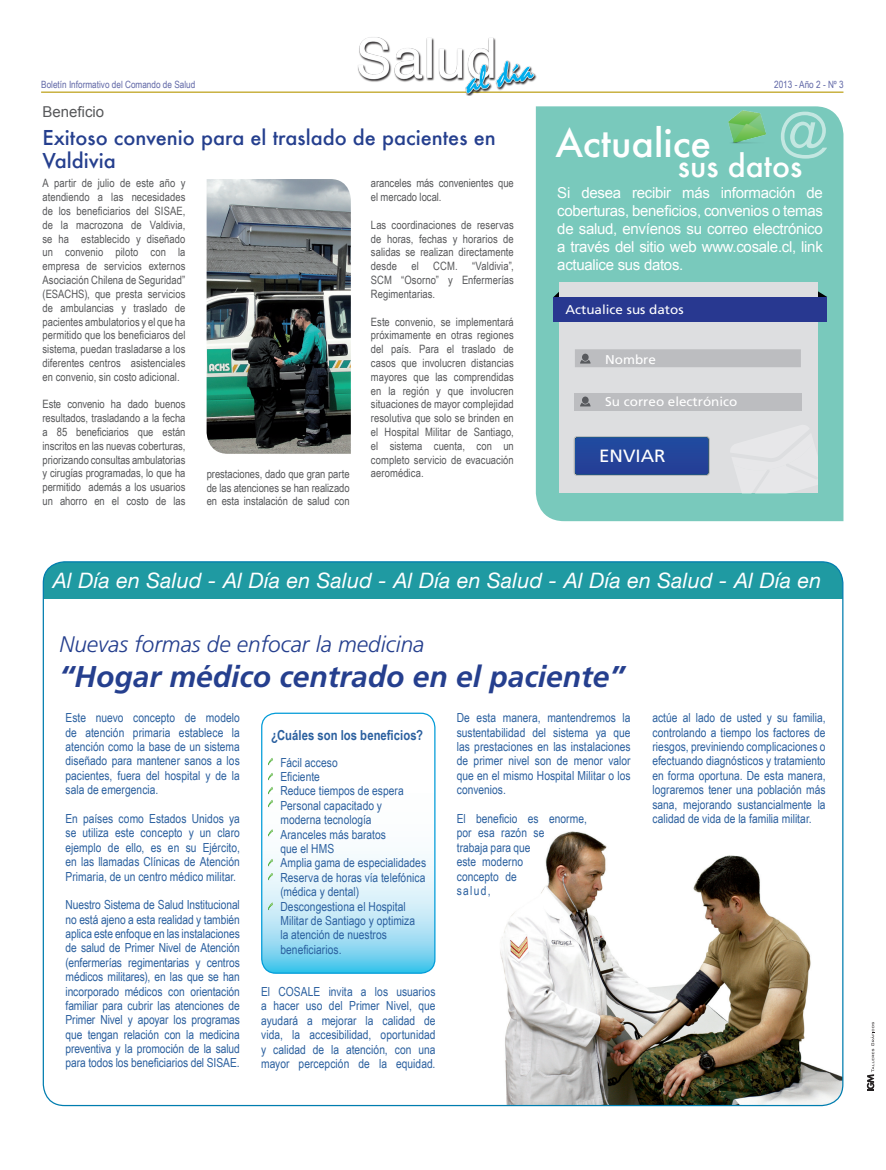
<style>
.page{position:relative;width:886px;height:1170px;background:#fff}
.page>*{position:absolute;margin:0;border:0;box-sizing:border-box;transform-origin:0 0}
.t1{font:50px "Arial";color:#fff}
.t2{font:500 37.5px "Futura";color:#fff}
.t3{font:italic 700 30px "Frutiger LT Std";color:#253f8e}
.t4{font:500 30px "Futura";color:#fff}
.t5{font:italic 300 22.5px "Frutiger LT Std";color:#253f8e}
.t6{font:italic 21.25px "Helvetica Neue";letter-spacing:.015em;color:#fff}
.t7{font:500 20px/22.5px "Futura";color:#253f8e}
.t8{font:17.75px "Frutiger LT Std";color:#fff;scale:1.05 1}
.t9{font:15px/18px "Arial";letter-spacing:-.02em;color:#fff;text-align:justify}
.t10{font:15px "Arial";color:#57585a}
.t11{font:700 13.75px "Arial Narrow";letter-spacing:.005em;color:#2b609f}
.t12{font:12.75px "Frutiger LT Std";color:#fff;scale:1.05 1}
.t13{font:12.5px/14.4px "Arial Narrow";color:#2b609f;text-align:justify}
.t14{font:11.5px/13.8px "Arial Narrow";letter-spacing:.005em;color:#57585a;text-align:justify}
.t15{font:10px "Arial Narrow";color:#6168a7}
</style>
<div class="page">
<hr style="left:41px;top:92px;width:802px;height:1px;background:#bea21b">
<img style="left:500px;top:831px;width:343px;height:274px">
<div style="left:43px;top:562px;width:800px;height:36px;background:#1f9aa2"></div>
<img style="left:346px;top:37px;width:195px;height:58px">
<svg style="left:867px;top:1022px;width:7px;height:69px"></svg>
<div style="left:536px;top:106px;width:307px;height:415px;background:#79c9bc"></div>
<svg style="left:818px;top:291px;width:9px;height:6px"></svg>
<svg style="left:553px;top:291px;width:6px;height:6px"></svg>
<div style="left:559px;top:283px;width:259px;height:210px;background:#dddee0"></div>
<div style="left:575px;top:349px;width:226px;height:18px;background:#bcbdc0"></div>
<div style="left:574px;top:392px;width:228px;height:18px;background:#bcbdc0"></div>
<svg style="left:580px;top:360px;width:10px;height:3px"></svg>
<div style="left:582px;top:353px;width:7px;height:8px;background:#585a5e;border-radius:50%"></div>
<svg style="left:580px;top:402px;width:10px;height:4px"></svg>
<div style="left:582px;top:396px;width:7px;height:8px;background:#585a5e;border-radius:50%"></div>
<div style="left:553px;top:297px;width:274px;height:24px;background:#283890"></div>
<div style="left:574px;top:436px;width:136px;height:40px;border:1px solid #bcbdc0;border-radius:3px"></div>
<div style="left:575px;top:437px;width:133px;height:37px;background:#23459b"></div>
<img style="left:723px;top:106px;width:47px;height:46px">
<img style="left:207px;top:179px;width:144px;height:275px">
<svg style="left:262px;top:713px;width:173px;height:260px"></svg>
<div style="left:261px;top:712px;width:174px;height:261px;border:1px solid #009bd8;border-radius:14px"></div>
<svg style="left:268px;top:756px;width:8px;height:53px"></svg>
<svg style="left:268px;top:828px;width:8px;height:10px"></svg>
<svg style="left:268px;top:858px;width:8px;height:24px"></svg>
<svg style="left:268px;top:902px;width:8px;height:10px"></svg>
<p class="t15" style="left:41px;top:77px;width:156px">Boletín Informativo del Comando de Salud</p>
<p class="t15" style="left:774px;top:77px;width:71px">2013 - Año 2 - Nº 3</p>
<p class="t10" style="left:43px;top:102px;width:63px">Beneficio</p>
<h1 class="t1" style="left:778px;top:98px;width:52px">@</h1>
<h2 class="t2" style="left:555px;top:117px;width:157px">Actualice</h2>
<h3 class="t7" style="left:43px;top:126px;width:455px">Exitoso convenio para el traslado de pacientes en<br>Valdivia</h3>
<h3 class="t4" style="left:678px;top:145px;width:126px">sus datos</h3>
<p class="t9" style="left:557px;top:184px;width:267px">Si desea recibir más información de coberturas, beneficios, convenios o temas de salud, envíenos su correo electrónico a través del sitio web www.cosale.cl, link actualice sus datos.</p>
<p class="t12" style="left:565px;top:302px;width:114px">Actualice sus datos</p>
<p class="t14" style="left:371px;top:176px;width:144px">aranceles más convenientes que el mercado local.</p>
<p class="t14" style="left:371px;top:217px;width:144px">Las coordinaciones de reservas de horas, fechas y horarios de salidas se realizan directamente desde</p>
<p class="t14" style="left:43px;top:176px;width:144px">A partir de julio de este año y atendiendo a las necesidades de los beneficiarios del SISAE, de la macrozona de Valdivia, se ha establecido y diseñado un convenio piloto con la empresa de servicios externos Asociación Chilena de Seguridad” (ESACHS), que presta servicios de ambulancias y traslado de pacientes ambulatorios y el que ha permitido que los beneficiaros del sistema, puedan trasladarse a los diferentes centros asistenciales en convenio, sin costo adicional.</p>
<p class="t14" style="left:43px;top:397px;width:144px">Este convenio ha dado buenos resultados, trasladando a la fecha a 85 beneficiarios que están inscritos en las nuevas coberturas, priorizando consultas ambulatorias y cirugías programadas, lo que ha permitido además a los usuarios un ahorro en el costo de las</p>
<p class="t14" style="left:411px;top:259px;width:9px">el</p>
<p class="t14" style="left:433px;top:259px;width:26px">CCM.</p>
<p class="t14" style="left:371px;top:259px;width:144px;text-indent:101px">“Valdivia”, SCM “Osorno” y Enfermerías Regimentarias.</p>
<p class="t14" style="left:371px;top:314px;width:144px">Este convenio, se implementará próximamente en otras regiones del país. Para el traslado de casos que involucren distancias mayores que las comprendidas en la región y que involucren situaciones de mayor complejidad resolutiva que solo se brinden en el Hospital Militar de Santiago, el sistema cuenta, con un completo servicio de evacuación aeromédica.</p>
<p class="t12" style="left:605px;top:352px;width:50px">Nombre</p>
<p class="t12" style="left:605px;top:394px;width:127px">Su correo electrónico</p>
<h3 class="t8" style="left:599px;top:446px;width:65px">ENVIAR</h3>
<p class="t14" style="left:207px;top:466px;width:144px">prestaciones, dado que gran parte de las atenciones se han realizado en esta instalación de salud con</p>
<h3 class="t6" style="left:53px;top:562px;width:770px">Al Día en Salud - Al Día en Salud - Al Día en Salud - Al Día en Salud - Al Día en</h3>
<h3 class="t5" style="left:59px;top:630px;width:367px">Nuevas formas de enfocar la medicina</h3>
<h3 class="t3" style="left:59px;top:658px;width:567px">“Hogar médico centrado en el paciente”</h3>
<p class="t13" style="left:66px;top:710px;width:176px">Este nuevo concepto de modelo de atención primaria establece la atención como la base de un sistema diseñado para mantener sanos a los pacientes, fuera del hospital y de la sala de emergencia.</p>
<p class="t13" style="left:66px;top:810px;width:176px">En países como Estados Unidos ya se utiliza este concepto y un claro ejemplo de ello, es en su Ejército, en las llamadas Clínicas de Atención Primaria, de un centro médico militar.</p>
<p class="t13" style="left:66px;top:897px;width:176px">Nuestro Sistema de Salud Institucional no está ajeno a esta realidad y también aplica este enfoque en las instalaciones de salud de Primer Nivel de Atención (enfermerías regimentarias y centros médicos militares), en las que se han incorporado médicos con orientación familiar para cubrir las atenciones de Primer Nivel y apoyar los programas que tengan relación con la medicina preventiva y la promoción de la salud para todos los beneficiarios del SISAE.</p>
<p class="t11" style="left:271px;top:725px;width:153px">¿Cuáles son los beneficios?</p>
<p class="t13" style="left:280px;top:754px;width:147px;text-align:left">Fácil acceso<br>Eficiente<br>Reduce tiempos de espera<br>Personal capacitado y<br>moderna tecnología<br>Aranceles más baratos<br>que el HMS<br>Amplia gama de especialidades<br>Reserva de horas vía telefónica (médica y dental)<br>Descongestiona el Hospital<br>Militar de Santiago y optimiza la atención de nuestros beneficiarios.</p>
<p class="t13" style="left:261px;top:983px;width:176px">El COSALE invita a los usuarios a hacer uso del Primer Nivel, que ayudará a mejorar la calidad de vida, la accesibilidad, oportunidad y calidad de la atención, con una mayor percepción de la equidad.</p>
<p class="t13" style="left:457px;top:710px;width:175px">De esta manera, mantendremos la sustentabilidad del sistema ya que las prestaciones en las instalaciones de primer nivel son de menor valor que en el mismo Hospital Militar o los convenios.</p>
<p class="t13" style="left:457px;top:810px;width:132px;text-align:left">El beneficio es enorme, por esa razón se<br>trabaja para que<br>este moderno<br>concepto de<br>salud,</p>
<p class="t13" style="left:652px;top:710px;width:175px">actúe al lado de usted y su familia, controlando a tiempo los factores de riesgos, previniendo complicaciones o efectuando diagnósticos y tratamiento en forma oportuna. De esta manera, lograremos tener una población más sana, mejorando sustancialmente la calidad de vida de la familia militar.</p>
</div>
